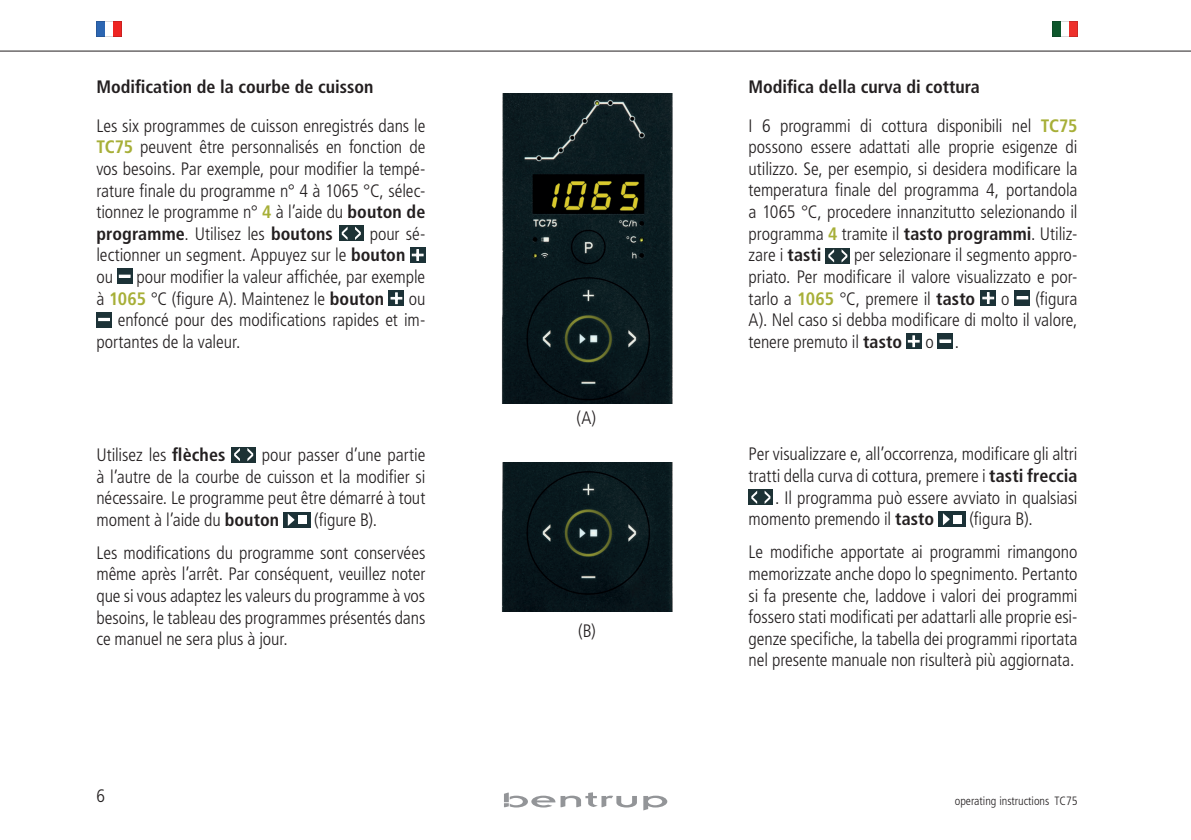
<style>
.page{position:relative;width:1191px;height:840px;background:#fff}
.page>*{position:absolute;margin:0;border:0;box-sizing:border-box;transform-origin:0 0}
.t1{font:300 condensed 18px/21.6px "Frutiger LT Pro";letter-spacing:-.005em;color:#231f20;text-align:justify}
.t2{font:700 condensed 18px "Frutiger LT Pro";color:#231f20}
.t3{font:300 condensed 12px "Frutiger LT Pro";color:#231f20}
.s1{font-weight:700;color:#a7af38}
.s2{font-weight:700}
</style>
<div class="page">
<hr style="left:0;top:51px;width:1191px;height:1px;background:#231f20">
<svg style="left:643px;top:795px;width:24px;height:15px"></svg>
<svg style="left:504px;top:792px;width:133px;height:15px"></svg>
<svg style="left:1052px;top:22px;width:25px;height:15px"></svg>
<svg style="left:96px;top:22px;width:26px;height:15px"></svg>
<img style="left:502px;top:93px;width:171px;height:310px">
<img style="left:501px;top:462px;width:172px;height:148px">
<div style="left:339px;top:225px;width:24px;height:16px;background:#1d3235"></div>
<svg style="left:355px;top:226px;width:6px;height:14px"></svg>
<svg style="left:342px;top:227px;width:5px;height:13px"></svg>
<div style="left:410px;top:247px;width:15px;height:15px;background:#1c3237"></div>
<svg style="left:411px;top:249px;width:13px;height:12px"></svg>
<div style="left:117px;top:268px;width:15px;height:16px;background:#1c3237"></div>
<div style="left:119px;top:274px;width:12px;height:4px;border:1px solid #fff"></div>
<svg style="left:389px;top:290px;width:15px;height:16px"></svg>
<svg style="left:390px;top:291px;width:13px;height:13px"></svg>
<svg style="left:96px;top:312px;width:16px;height:15px"></svg>
<svg style="left:98px;top:318px;width:12px;height:3px"></svg>
<div style="left:825px;top:248px;width:25px;height:15px;background:#1d3235"></div>
<svg style="left:841px;top:249px;width:6px;height:13px"></svg>
<svg style="left:828px;top:249px;width:6px;height:13px"></svg>
<svg style="left:980px;top:290px;width:16px;height:15px"></svg>
<svg style="left:981px;top:291px;width:13px;height:13px"></svg>
<div style="left:1014px;top:290px;width:16px;height:15px;background:#1c3237"></div>
<svg style="left:1016px;top:296px;width:12px;height:3px"></svg>
<svg style="left:906px;top:333px;width:15px;height:16px"></svg>
<svg style="left:907px;top:334px;width:13px;height:13px"></svg>
<div style="left:937px;top:333px;width:16px;height:15px;background:#1c3237"></div>
<svg style="left:939px;top:339px;width:12px;height:3px"></svg>
<div style="left:231px;top:446px;width:25px;height:16px;background:#1d3235"></div>
<svg style="left:247px;top:448px;width:6px;height:13px"></svg>
<svg style="left:234px;top:448px;width:6px;height:13px"></svg>
<svg style="left:283px;top:512px;width:27px;height:15px"></svg>
<div style="left:298px;top:515px;width:8px;height:8px;background:#fff"></div>
<svg style="left:288px;top:513px;width:6px;height:12px"></svg>
<div style="left:748px;top:489px;width:25px;height:15px;background:#1d3235"></div>
<svg style="left:764px;top:490px;width:6px;height:13px"></svg>
<svg style="left:751px;top:491px;width:6px;height:12px"></svg>
<div style="left:938px;top:511px;width:27px;height:15px;background:#1c3237"></div>
<div style="left:953px;top:515px;width:8px;height:8px;background:#fff"></div>
<svg style="left:943px;top:513px;width:6px;height:12px"></svg>
<p class="t2" style="left:96px;top:76px;width:279px">Modification de la courbe de cuisson</p>
<p class="t1" style="left:96px;top:115px;width:330px">Les six programmes de cuisson enregistrés dans le <span class="s1">TC75</span> peuvent être personnalisés en fonction de vos besoins. Par exemple, pour modifier la tempé&shy;rature finale du programme n° 4 à 1065 °C, sélec&shy;tionnez le programme n° <span class="s1">4</span> à l’aide du <span class="s2">bouton de programme</span>. Utilisez les <span class="s2">boutons</span></p>
<p class="t1" style="left:96px;top:223px;width:330px;text-align:left;text-indent:273px">pour sé&shy;lectionner un segment. Appuyez sur le <span class="s2">bouton </span>ou</p>
<p class="t1" style="left:96px;top:266px;width:330px;text-indent:40px">pour modifier la valeur affichée, par exemple à <span class="s1">1065</span> °C (figure A). Maintenez le <span class="s2">bouton</span></p>
<p class="t1" style="left:409px;top:287px;width:18px">ou</p>
<p class="t1" style="left:118px;top:309px;width:309px">enfoncé pour des modifications rapides et im-</p>
<p class="t1" style="left:96px;top:331px;width:146px">portantes de la valeur.</p>
<p class="t1" style="left:96px;top:444px;width:130px">Utilisez les <span class="s2">flèches</span></p>
<p class="t1" style="left:96px;top:444px;width:330px;text-indent:165px">pour passer d’une partie à l’autre de la courbe de cuisson et la modifier si nécessaire. Le programme peut être démarré à tout moment à l’aide du <span class="s2">bouton</span></p>
<p class="t1" style="left:96px;top:503px;width:330px;line-height:33px;text-indent:218px">(figure B).<br>Les modifications du programme sont conservées</p>
<p class="t1" style="left:96px;top:563px;width:330px">même après l’arrêt. Par conséquent, veuillez noter que si vous adaptez les valeurs du programme à vos besoins, le tableau des programmes présentés dans ce manuel ne sera plus à jour.</p>
<p class="t1" style="left:576px;top:407px;width:21px">(A)</p>
<p class="t1" style="left:578px;top:619px;width:19px">(B)</p>
<p class="t1" style="left:748px;top:68px;width:330px;line-height:38.6px"><span class="s2">Modifica della curva di cottura<br></span>I 6 programmi di cottura disponibili nel <span class="s1">TC75</span></p>
<p class="t1" style="left:748px;top:136px;width:330px">possono essere adattati alle proprie esigenze di utilizzo. Se, per esempio, si desidera modificare la temperatura finale del programma 4, portandola a 1065 °C, procedere innanzitutto selezionando il programma <span class="s1">4</span> tramite il <span class="s2">tasto programmi</span>. Utiliz&shy;zare i <span class="s2">tasti</span></p>
<p class="t1" style="left:748px;top:244px;width:330px;text-indent:105px">per selezionare il segmento appro&shy;priato. Per modificare il valore visualizzato e por&shy;tarlo a <span class="s1">1065</span> °C, premere il <span class="s2">tasto</span></p>
<p class="t1" style="left:748px;top:287px;width:330px;text-indent:287px">(figura A). Nel caso si debba modificare di molto il valore, tenere premuto il <span class="s2">tasto</span></p>
<p class="t1" style="left:1001px;top:287px;width:10px">o</p>
<p class="t1" style="left:925px;top:331px;width:35px">o .</p>
<p class="t1" style="left:748px;top:443px;width:330px">Per visualizzare e, all’occorrenza, modificare gli altri</p>
<p class="t1" style="left:748px;top:465px;width:330px">tratti della curva di cottura, premere i <span class="s2">tasti freccia</span></p>
<p class="t1" style="left:775px;top:486px;width:304px">. Il programma può essere avviato in qualsiasi</p>
<p class="t1" style="left:748px;top:508px;width:187px">momento premendo il <span class="s2">tasto</span></p>
<p class="t1" style="left:748px;top:502px;width:330px;line-height:33px;text-indent:221px">(figura B).<br>Le modifiche apportate ai programmi rimangono</p>
<p class="t1" style="left:748px;top:562px;width:330px">memorizzate anche dopo lo spegnimento. Pertanto si fa presente che, laddove i valori dei programmi fossero stati modificati per adattarli alle proprie esi&shy;genze specifiche, la tabella dei programmi riportata nel presente manuale non risulterà più aggiornata.</p>
<p class="t1" style="left:96px;top:785px;width:10px">6</p>
<p class="t3" style="left:955px;top:793px;width:124px">operating instructions TC75</p>
</div>
